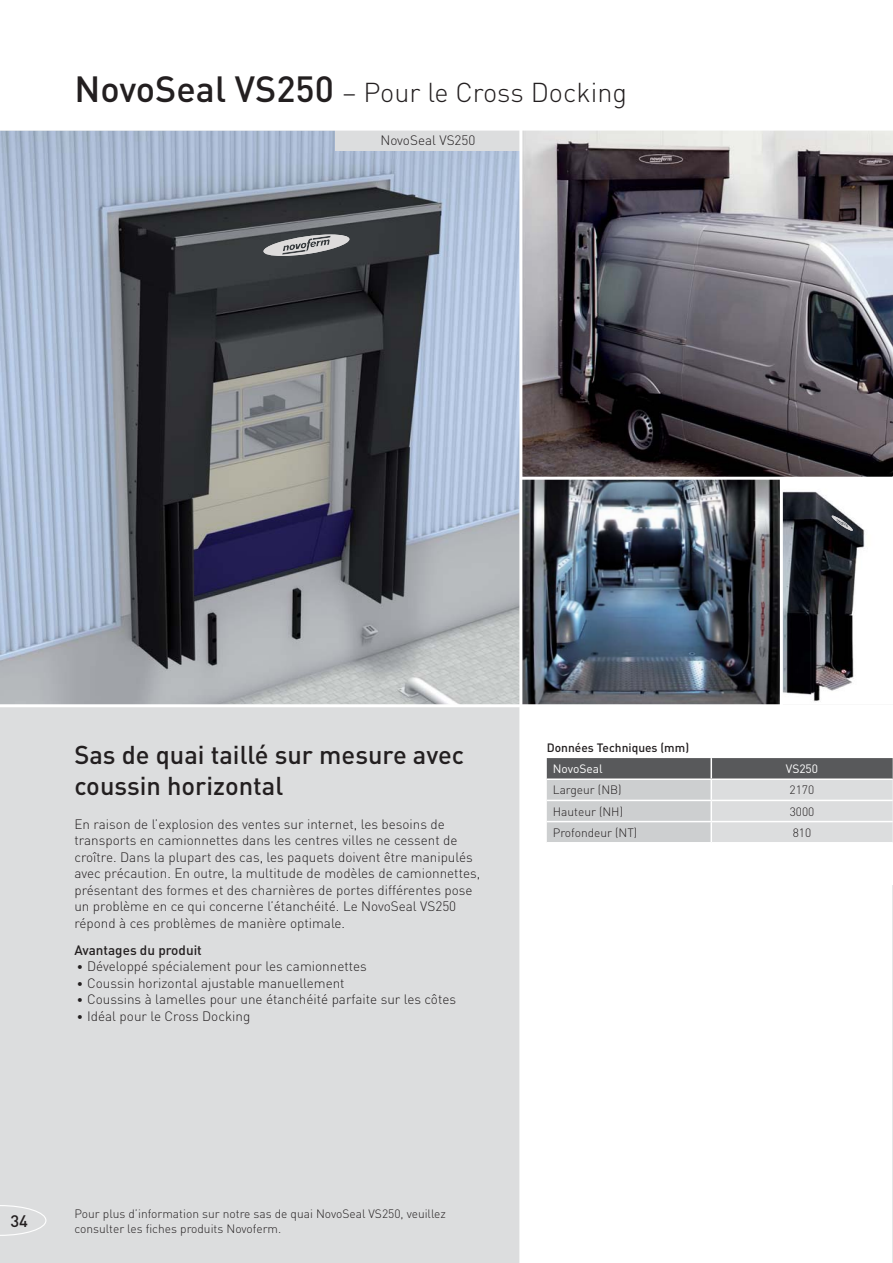
<style>
.page{position:relative;width:893px;height:1263px;background:#fff}
.page>*{position:absolute;margin:0;border:0;box-sizing:border-box;transform-origin:0 0}
.t1{font:300 27px "DIN Pro";color:#231f20}
.t2{font:500 25.5px/31.5px "DIN Pro";color:#231f20}
.t3{font:500 16.5px "DIN Pro";color:#231f20}
.t4{font:300 13.5px/16.5px "DIN Pro";color:#231f20}
.t5{font:500 13.5px "DIN Pro";color:#231f20}
.t6{font:300 12px/15px "DIN Pro";color:#231f20}
.t7{font:500 12px "DIN Pro";color:#231f20}
.t8{font:12px "DIN Pro";color:#fff}
.s1{font-weight:500;font-size:36px}
.s2{font-weight:400;font-size:12px}
</style>
<div class="page">
<div style="left:0;top:706px;width:521px;height:557px;background:#dcddde"></div>
<img style="left:522px;top:131px;width:370px;height:346px">
<img style="left:0;top:131px;width:519px;height:573px">
<img style="left:522px;top:480px;width:258px;height:224px">
<img style="left:783px;top:491px;width:82px;height:211px">
<img style="left:263px;top:234px;width:86px;height:22px">
<img style="left:832px;top:516px;width:21px;height:15px">
<img style="left:892px;top:129px;width:1px;height:378px">
<img style="left:892px;top:885px;width:1px;height:378px">
<div style="left:335px;top:131px;width:184px;height:20px;background:#dcddde"></div>
<svg style="left:547px;top:758px;width:346px;height:84px;background:#b6b7b8"></svg>
<hr style="left:710px;top:758px;width:2px;height:20px;background:#fff">
<hr style="left:547px;top:778px;width:164px;height:2px;background:#fff">
<hr style="left:711px;top:778px;width:182px;height:2px;background:#fff">
<hr style="left:710px;top:780px;width:2px;height:20px;background:#fff">
<hr style="left:547px;top:800px;width:164px;height:1px;background:#fff">
<hr style="left:711px;top:800px;width:182px;height:1px;background:#fff">
<hr style="left:710px;top:822px;width:2px;height:20px;background:#fff">
<hr style="left:710px;top:801px;width:2px;height:20px;background:#fff">
<hr style="left:547px;top:821px;width:164px;height:1px;background:#fff">
<hr style="left:711px;top:821px;width:182px;height:1px;background:#fff">
<svg style="left:0;top:1205px;width:46px;height:31px"></svg>
<hr style="left:0;top:704px;width:893px;height:3px;background:#fff">
<hr style="left:521px;top:477px;width:372px;height:3px;background:#fff">
<hr style="left:519px;top:128px;width:3px;height:1135px;background:#fff">
<h1 class="t1" style="left:74px;top:83px;width:554px"><span class="s1">NovoSeal VS250</span> – Pour le Cross Docking</h1>
<p class="t4" style="left:380px;top:134px;width:97px">NovoSeal VS250</p>
<h2 class="t2" style="left:74px;top:742px;width:391px">Sas de quai taillé sur mesure avec coussin horizontal</h2>
<p class="t4" style="left:74px;top:817px;width:407px">En raison de l’explosion des ventes sur internet, les besoins de transports en camionnettes dans les centres villes ne cessent de croître. Dans la plupart des cas, les paquets doivent être manipulés avec précaution. En outre, la multitude de modèles de camionnettes, présentant des formes et des charnières de portes différentes pose un problème en ce qui concerne l’étanchéité. Le NovoSeal VS250 répond à ces problèmes de manière optimale.</p>
<p class="t5" style="left:74px;top:945px;width:129px">Avantages du produit</p>
<p class="t4" style="left:77px;top:960px;width:291px"><span class="s2">•</span> Développé spécialement pour les camionnettes</p>
<p class="t4" style="left:77px;top:976px;width:269px"><span class="s2">•</span> Coussin horizontal ajustable manuellement</p>
<p class="t4" style="left:77px;top:993px;width:381px"><span class="s2">•</span> Coussins à lamelles pour une étanchéité parfaite sur les côtes</p>
<p class="t4" style="left:77px;top:1009px;width:175px"><span class="s2">•</span> Idéal pour le Cross Docking</p>
<p class="t7" style="left:547px;top:743px;width:144px">Données Techniques (mm)</p>
<p class="t8" style="left:553px;top:765px;width:51px">NovoSeal</p>
<p class="t8" style="left:786px;top:765px;width:34px">VS250</p>
<p class="t6" style="left:553px;top:784px;width:70px">Largeur (NB)</p>
<p class="t6" style="left:790px;top:784px;width:26px">2170</p>
<p class="t6" style="left:553px;top:805px;width:72px">Hauteur (NH)</p>
<p class="t6" style="left:790px;top:805px;width:26px">3000</p>
<p class="t6" style="left:553px;top:826px;width:86px">Profondeur (NT)</p>
<p class="t6" style="left:793px;top:826px;width:20px">810</p>
<p class="t3" style="left:10px;top:1215px;width:19px">34</p>
<p class="t6" style="left:74px;top:1208px;width:373px">Pour plus d’information sur notre sas de quai NovoSeal VS250, veuillez consulter les fiches produits Novoferm.</p>
</div>
